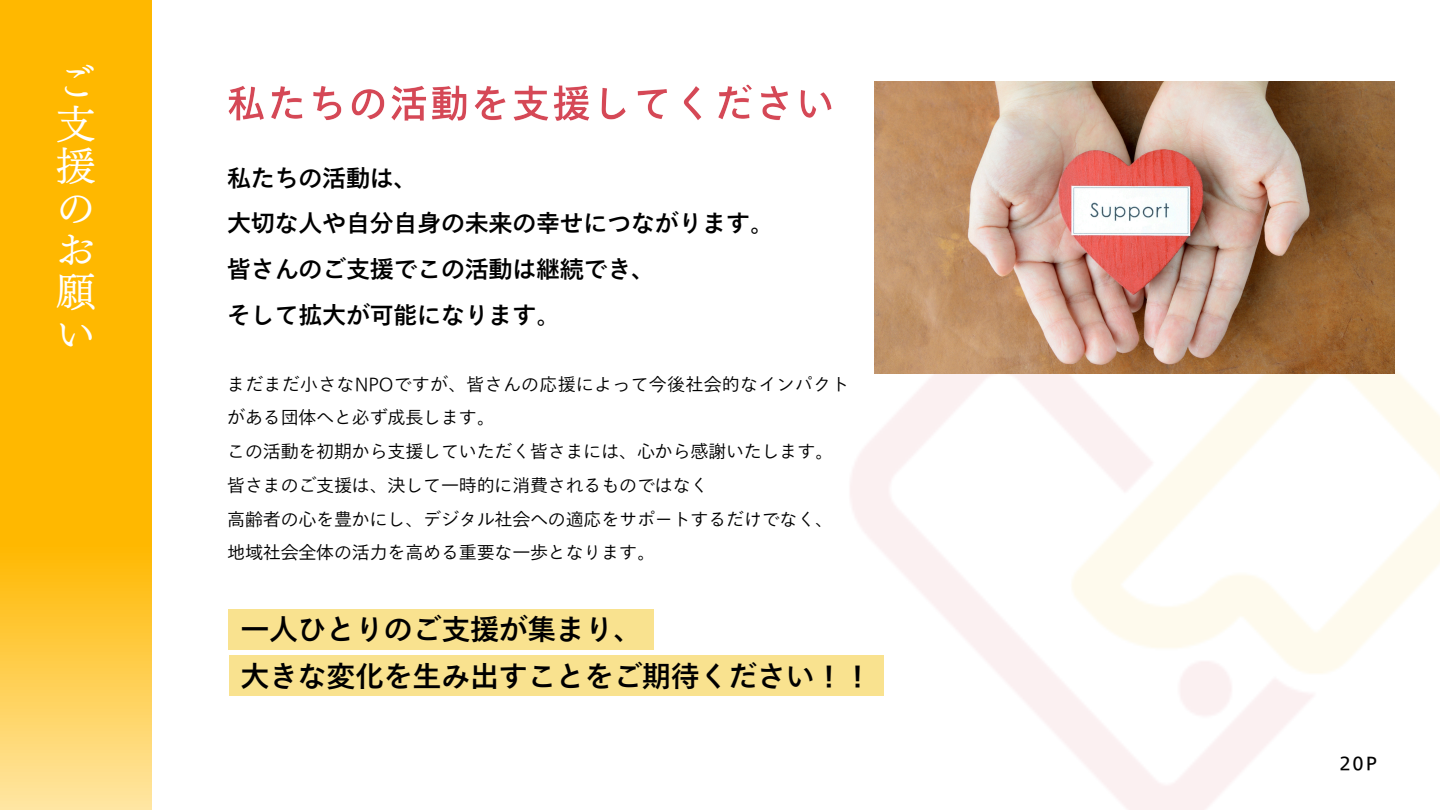
<style>
.page{position:relative;width:1440px;height:810px;background:#fff}
.page>*{position:absolute;margin:0;border:0;box-sizing:border-box;transform-origin:0 0}
.t1{font:40px/42px "Canva UD Mincho Pr 6 N M";color:#fff;text-align:justify}
.t2{font:500 29px "Tazugane Gothic Std N";letter-spacing:-.01em;color:#000}
.t3{font:500 24px/45.8px "Tazugane Gothic Std N";letter-spacing:-.01em;color:#000}
.t4{font:300 18px "Tazugane Gothic Std N";letter-spacing:-.01em;color:#000}
.t5{font:300 18px/33.8px "Tazugane Gothic Std N";letter-spacing:.015em;color:#000}
.t6{font:18px "Tazugane Gothic Std N";color:#000}
</style>
<div class="page">
<img style="left:850px;top:164px;width:590px;height:646px">
<svg style="left:0;top:0;width:151px;height:810px;fill:#ffb800"></svg>
<img style="left:874px;top:81px;width:520px;height:293px">
<img style="left:228px;top:84px;width:604px;height:37px">
<div style="left:229px;top:609px;width:425px;height:41px;background:#f9e28f"></div>
<div style="left:229px;top:655px;width:654px;height:41px;background:#f9e28f"></div>
<p class="t1" style="left:56px;top:61px;width:41px">ご支援のお願い</p>
<p class="t3" style="left:227px;top:155px;width:548px">私たちの活動は、<br>大切な人や自分自身の未来の幸せにつながります。皆さんのご支援でこの活動は継続でき、<br>そして拡大が可能になります。</p>
<h3 class="t5" style="left:227px;top:367px;width:624px">まだまだ小さなNPOですが、皆さんの応援によって今後社会的なインパクトがある団体へと必ず成長します。</h3>
<p class="t4" style="left:227px;top:442px;width:608px">この活動を初期から支援していただく皆さまには、心から感謝いたします。</p>
<p class="t4" style="left:227px;top:476px;width:483px">皆さまのご支援は、決して一時的に消費されるものではなく</p>
<p class="t4" style="left:227px;top:510px;width:608px">高齢者の心を豊かにし、デジタル社会への適応をサポートするだけでなく、</p>
<p class="t4" style="left:227px;top:544px;width:429px">地域社会全体の活力を高める重要な一歩となります。</p>
<p class="t2" style="left:240px;top:615px;width:404px">一人ひとりのご支援が集まり、</p>
<h2 class="t2" style="left:240px;top:661px;width:633px">大きな変化を生み出すことをご期待ください！！</h2>
<p class="t6" style="left:1340px;top:754px;width:39px">20P</p>
</div>
